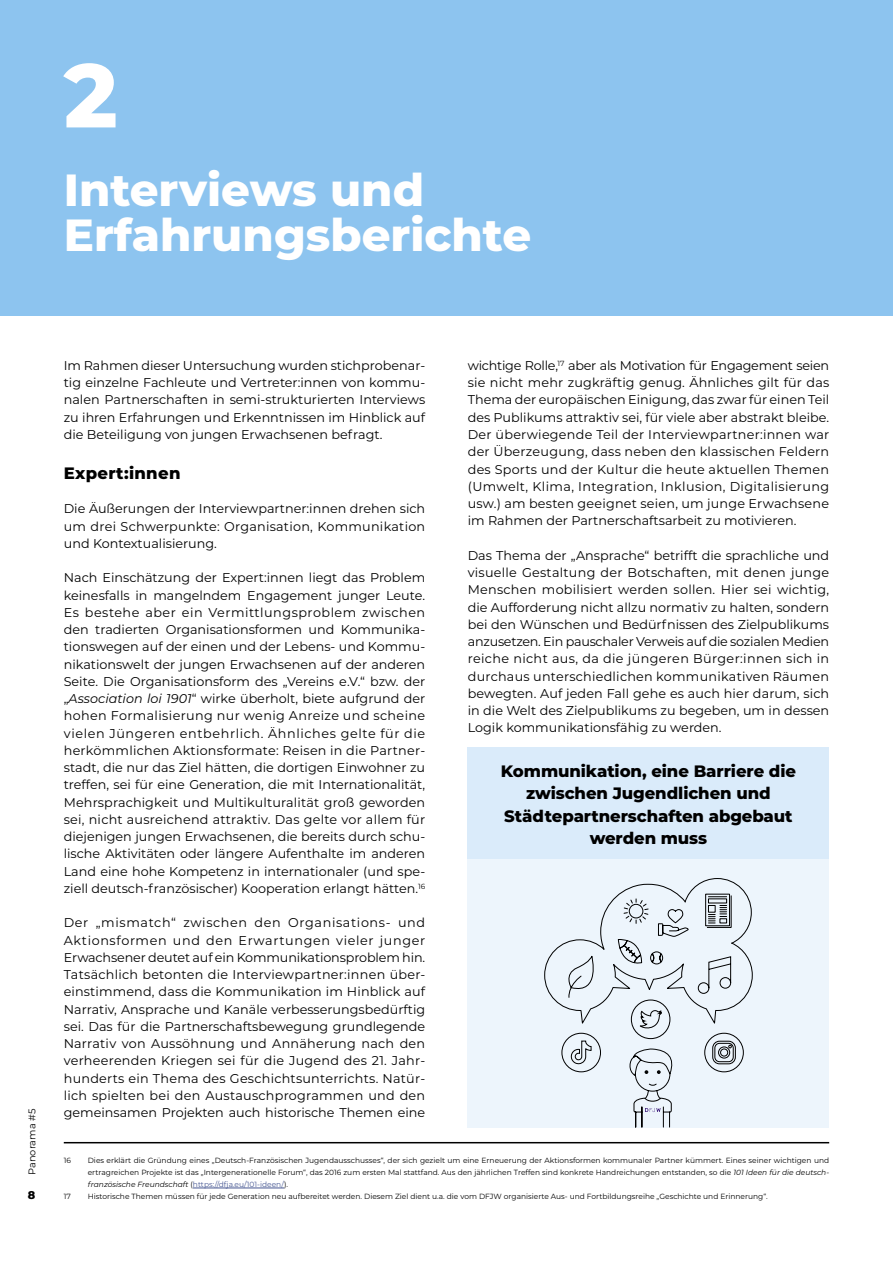
<style>
.page{position:relative;width:893px;height:1263px;background:#fff}
.page>*{position:absolute;margin:0;border:0;box-sizing:border-box;transform-origin:0 0}
.t1{font:800 90px "Montserrat";color:#fff}
.t2{font:800 45px/45px "Montserrat";color:#fff}
.t3{font:800 16.5px/22.5px "Montserrat";letter-spacing:-.005em;color:#000;text-align:center}
.t4{font:800 16.5px "Montserrat";letter-spacing:.02em;color:#000}
.t5{font:12.75px/17.2px "Montserrat";color:#000;text-align:justify}
.t6{font:800 11.25px "Montserrat";color:#000}
.t7{font:9.75px "Montserrat";color:#000}
.t8{font:7.5px/12px "Montserrat";color:#000;text-align:justify}
.s1{font-style:italic}
.s2{color:#465792}
</style>
<div class="page">
<hr style="left:64px;top:1142px;width:765px;height:1px;background:#000">
<hr style="left:193px;top:1188px;width:91px;height:1px;background:#465792">
<div style="left:468px;top:747px;width:361px;height:334px;background:#daebfa"></div>
<div style="left:468px;top:859px;width:361px;height:268px;background:#edf5fc"></div>
<svg style="left:544px;top:878px;width:209px;height:250px"></svg>
<div style="left:0;top:0;width:893px;height:315px;background:#8dc4ef"></div>
<h1 class="t1" style="left:64px;top:30px;width:55px">2</h1>
<h2 class="t2" style="left:64px;top:165px;width:469px">Interviews und<br>Erfahrungsberichte</h2>
<p class="t7" style="left:25px;top:1175px;width:67px;rotate:-90deg">Panorama #5</p>
<p class="t6" style="left:28px;top:1187px;width:9px">8</p>
<p class="t5" style="left:468px;top:356px;width:363px">wichtige Rolle,<sup>17</sup> aber als Motivation für Engagement seien sie nicht mehr zugkräftig genug. Ähnliches gilt für das Thema der europäischen Einigung, das zwar für einen Teil des Publikums attraktiv sei, für viele aber abstrakt bleibe.<br>Der überwiegende Teil der Interviewpartner:innen war der Überzeugung, dass neben den klassischen Feldern des Sports und der Kultur die heute aktuellen Themen (Umwelt, Klima, Integration, Inklusion, Digitalisierung usw.) am besten geeignet seien, um junge Erwachsene im Rahmen der Partnerschaftsarbeit zu motivieren.</p>
<p class="t5" style="left:468px;top:546px;width:363px">Das Thema der „Ansprache“ betrifft die sprachliche und visuelle Gestaltung der Botschaften, mit denen junge Menschen mobilisiert werden sollen. Hier sei wichtig, die Aufforderung nicht allzu normativ zu halten, sondern bei den Wünschen und Bedürfnissen des Zielpublikums anzusetzen. Ein pauschaler Verweis auf die sozialen Medien reiche nicht aus, da die jüngeren Bürger:innen sich in durchaus unterschiedlichen kommunikativen Räumen bewegten. Auf jeden Fall gehe es auch hier darum, sich in die Welt des Zielpublikums zu begeben, um in dessen Logik kommunikationsfähig zu werden.</p>
<p class="t3" style="left:501px;top:759px;width:297px">Kommunikation, eine Barriere die zwischen Jugendlichen und<br>Städtepartnerschaften abgebaut werden muss</p>
<p class="t5" style="left:64px;top:356px;width:363px">Im Rahmen dieser Untersuchung wurden stichprobenar&shy;tig einzelne Fachleute und Vertreter:innen von kommu&shy;nalen Partnerschaften in semi-strukturierten Interviews zu ihren Erfahrungen und Erkenntnissen im Hinblick auf die Beteiligung von jungen Erwachsenen befragt.</p>
<p class="t4" style="left:64px;top:461px;width:118px">Expert:innen</p>
<p class="t5" style="left:64px;top:500px;width:363px">Die Äußerungen der Interviewpartner:innen drehen sich um drei Schwerpunkte: Organisation, Kommunikation und Kontextualisierung.</p>
<p class="t5" style="left:64px;top:569px;width:363px">Nach Einschätzung der Expert:innen liegt das Problem keinesfalls in mangelndem Engagement junger Leute.<br>Es bestehe aber ein Vermittlungsproblem zwischen den tradierten Organisationsformen und Kommunika&shy;tionswegen auf der einen und der Lebens- und Kommu&shy;nikationswelt der jungen Erwachsenen auf der anderen Seite. Die Organisationsform des „Vereins e.V.“ bzw. der „<span class="s1">Association loi 1901</span>“ wirke überholt, biete aufgrund der hohen Formalisierung nur wenig Anreize und scheine vielen Jüngeren entbehrlich. Ähnliches gelte für die herkömmlichen Aktionsformate: Reisen in die Partner&shy;stadt, die nur das Ziel hätten, die dortigen Einwohner zu treffen, sei für eine Generation, die mit Internationalität, Mehrsprachigkeit und Multikulturalität groß geworden sei, nicht ausreichend attraktiv. Das gelte vor allem für diejenigen jungen Erwachsenen, die bereits durch schu&shy;lische Aktivitäten oder längere Aufenthalte im anderen Land eine hohe Kompetenz in internationaler (und spe&shy;ziell deutsch-französischer) Kooperation erlangt hätten.<sup>16</sup></p>
<p class="t5" style="left:64px;top:914px;width:363px">Der „mismatch“ zwischen den Organisations- und Aktionsformen und den Erwartungen vieler junger Erwachsener deutet auf ein Kommunikationsproblem hin.<br>Tatsächlich betonten die Interviewpartner:innen über&shy;einstimmend, dass die Kommunikation im Hinblick auf Narrativ, Ansprache und Kanäle verbesserungsbedürftig sei. Das für die Partnerschaftsbewegung grundlegende Narrativ von Aussöhnung und Annäherung nach den verheerenden Kriegen sei für die Jugend des 21. Jahr&shy;hunderts ein Thema des Geschichtsunterrichts. Natür&shy;lich spielten bei den Austauschprogrammen und den gemeinsamen Projekten auch historische Themen eine</p>
<p class="t8" style="left:64px;top:1154px;width:9px">16</p>
<p class="t8" style="left:88px;top:1154px;width:743px">Dies erklärt die Gründung eines „Deutsch-Französischen Jugendausschusses“, der sich gezielt um eine Erneuerung der Aktionsformen kommunaler Partner kümmert. Eines seiner wichtigen und ertragreichen Projekte ist das „Intergenerationelle Forum“, das 2016 zum ersten Mal stattfand. Aus den jährlichen Treffen sind konkrete Handreichungen entstanden, so die <span class="s1">101 Ideen für die deutsch&shy;französische Freundschaft</span> (<span class="s2">https://dfja.eu/101-ideen/</span>).</p>
<p class="t8" style="left:64px;top:1190px;width:9px">17</p>
<p class="t8" style="left:88px;top:1190px;width:681px">Historische Themen müssen für jede Generation neu aufbereitet werden. Diesem Ziel dient u.a. die vom DFJW organisierte Aus- und Fortbildungsreihe „Geschichte und Erinnerung“.</p>
</div>
